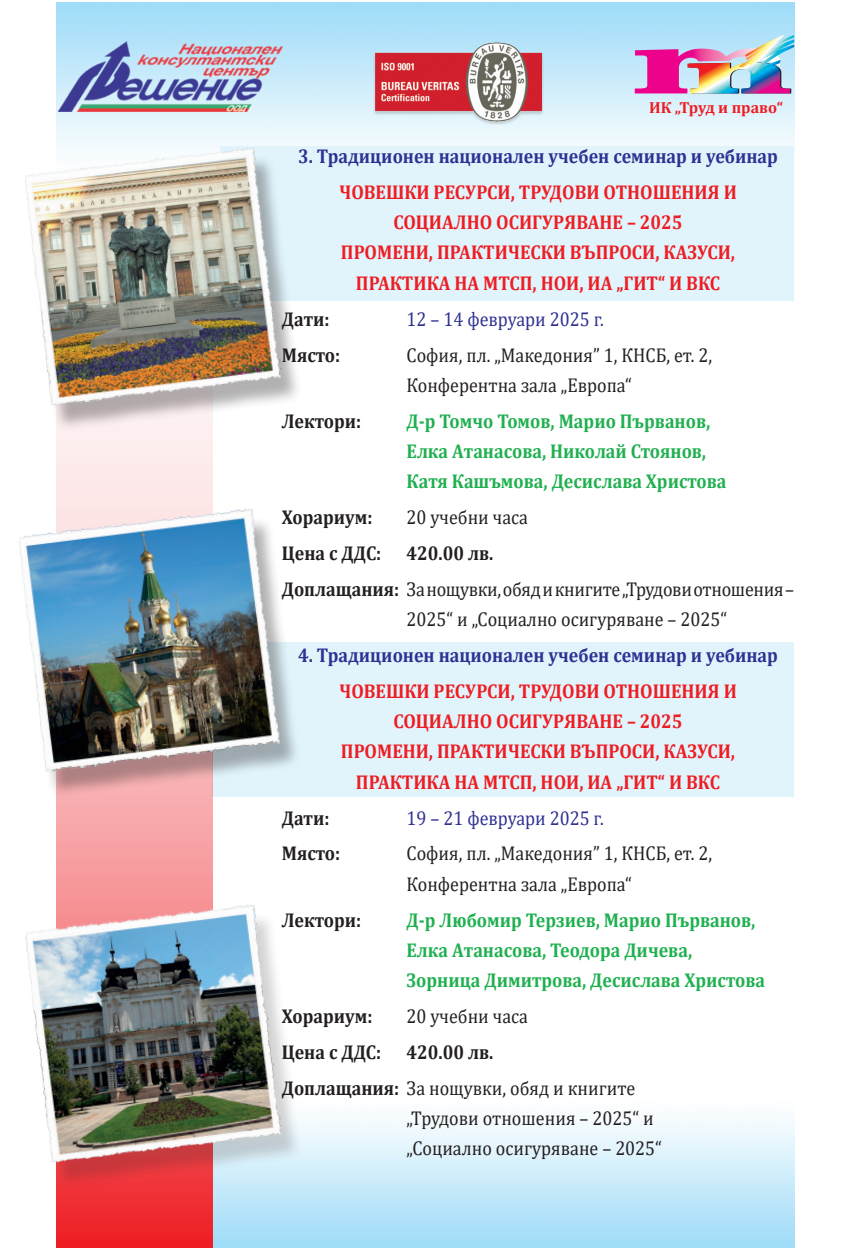
<style>
.page{position:relative;width:851px;height:1248px;background:#fff}
.page>*{position:absolute;margin:0;border:0;box-sizing:border-box;transform-origin:0 0}
.t1{font:20px/30.2px "Cambria";color:#231f20;scale:.9 1}
.t2{font:700 20px/30.2px "Cambria";color:#ee1d23;text-align:center;scale:.9 1}
.t3{font:700 20px/30.2px "Cambria";color:#1fb04f;scale:.9 1}
.t4{font:700 20px "Cambria";color:#2e3092;scale:.9 1}
.t5{font:700 20px "Cambria";color:#231f20;scale:.9 1}
.t6{font:20px/35.8px "Cambria";letter-spacing:-.02em;color:#231f20;scale:.9 1}
.t7{font:20px "Cambria";color:#2e3092;scale:.9 1}
.t8{font:700 16px "Cambria";color:#ee1d23}
.s1{font-weight:700}
</style>
<div class="page">
<div style="left:213px;top:642px;width:581px;height:154px;background:#e1f4fc"></div>
<svg style="left:56px;top:432px;width:157px;height:815px;background:#f69a9c"></svg>
<img style="left:57px;top:2px;width:737px;height:144px">
<img style="left:57px;top:38px;width:226px;height:76px">
<div style="left:373px;top:42px;width:171px;height:83px;background:#231f20;opacity:.2"></div>
<img style="left:375px;top:42px;width:166px;height:79px">
<div style="left:220px;top:146px;width:574px;height:154px;background:#e1f4fc"></div>
<svg style="left:634px;top:35px;width:160px;height:58px;background:#c19fc4"></svg>
<div style="left:21px;top:515px;width:280px;height:283px;background:#231f20;opacity:.35"></div>
<img style="left:19px;top:507px;width:262px;height:265px">
<div style="left:27px;top:155px;width:276px;height:277px;background:#231f20;opacity:.35"></div>
<img style="left:25px;top:146px;width:258px;height:260px">
<div style="left:27px;top:911px;width:275px;height:277px;background:#231f20;opacity:.2"></div>
<img style="left:25px;top:903px;width:258px;height:259px">
<p class="t8" style="left:649px;top:96px;width:135px">ИК „Труд и право“</p>
<p class="t4" style="left:298px;top:142px;width:534px">3. Традиционен национален учебен семинар и уебинар</p>
<p class="t2" style="left:339px;top:176px;width:443px">ЧОВЕШКИ РЕСУРСИ, ТРУДОВИ ОТНОШЕНИЯ И СОЦИАЛНО ОСИГУРЯВАНЕ – 2025<br>ПРОМЕНИ, ПРАКТИЧЕСКИ ВЪПРОСИ, КАЗУСИ, ПРАКТИКА НА МТСП, НОИ, ИА „ГИТ“ И ВКС</p>
<p class="t5" style="left:282px;top:304px;width:54px">Дати:</p>
<p class="t7" style="left:406px;top:307px;width:221px">12 – 14 февруари 2025 г.</p>
<p class="t5" style="left:282px;top:340px;width:66px">Място:</p>
<p class="t1" style="left:406px;top:339px;width:341px">София, пл. „Македония” 1, КНСБ, ет. 2,<br>Конферентна зала „Европа“</p>
<p class="t5" style="left:282px;top:406px;width:90px">Лектори:</p>
<p class="t3" style="left:406px;top:405px;width:357px">Д-р Томчо Томов, Марио Първанов,<br>Елка Атанасова, Николай Стоянов,<br>Катя Кашъмова, Десислава Христова</p>
<p class="t5" style="left:282px;top:503px;width:102px">Хорариум:</p>
<p class="t1" style="left:406px;top:502px;width:136px">20 учебни часа</p>
<p class="t5" style="left:282px;top:539px;width:112px">Цена с ДДС:</p>
<p class="t6" style="left:282px;top:535px;width:570px;text-indent:125px"><span class="s1">420.00 лв.<br>Доплащания:</span> Занощувки,обядикнигите„Трудовиотношения –</p>
<p class="t1" style="left:406px;top:604px;width:358px">2025“ и „Социално осигуряване – 2025“</p>
<p class="t4" style="left:298px;top:641px;width:534px">4. Традиционен национален учебен семинар и уебинар</p>
<p class="t2" style="left:339px;top:675px;width:443px">ЧОВЕШКИ РЕСУРСИ, ТРУДОВИ ОТНОШЕНИЯ И СОЦИАЛНО ОСИГУРЯВАНЕ – 2025<br>ПРОМЕНИ, ПРАКТИЧЕСКИ ВЪПРОСИ, КАЗУСИ, ПРАКТИКА НА МТСП, НОИ, ИА „ГИТ“ И ВКС</p>
<p class="t5" style="left:282px;top:803px;width:54px">Дати:</p>
<p class="t7" style="left:406px;top:805px;width:221px">19 – 21 февруари 2025 г.</p>
<p class="t5" style="left:282px;top:839px;width:66px">Място:</p>
<p class="t1" style="left:406px;top:838px;width:341px">София, пл. „Македония” 1, КНСБ, ет. 2,<br>Конферентна зала „Европа“</p>
<p class="t5" style="left:282px;top:905px;width:90px">Лектори:</p>
<p class="t3" style="left:406px;top:903px;width:400px">Д-р Любомир Терзиев, Марио Първанов,<br>Елка Атанасова, Теодора Дичева,<br>Зорница Димитрова, Десислава Христова</p>
<p class="t5" style="left:282px;top:1001px;width:102px">Хорариум:</p>
<p class="t1" style="left:406px;top:1000px;width:136px">20 учебни часа</p>
<p class="t5" style="left:282px;top:1037px;width:112px">Цена с ДДС:</p>
<p class="t1" style="left:282px;top:1033px;width:394px;line-height:35.8px;text-indent:125px"><span class="s1">420.00 лв.<br>Доплащания:</span> За нощувки, обяд и книгите</p>
<p class="t1" style="left:406px;top:1102px;width:285px">„Трудови отношения – 2025“ и „Социално осигуряване – 2025“</p>
</div>
